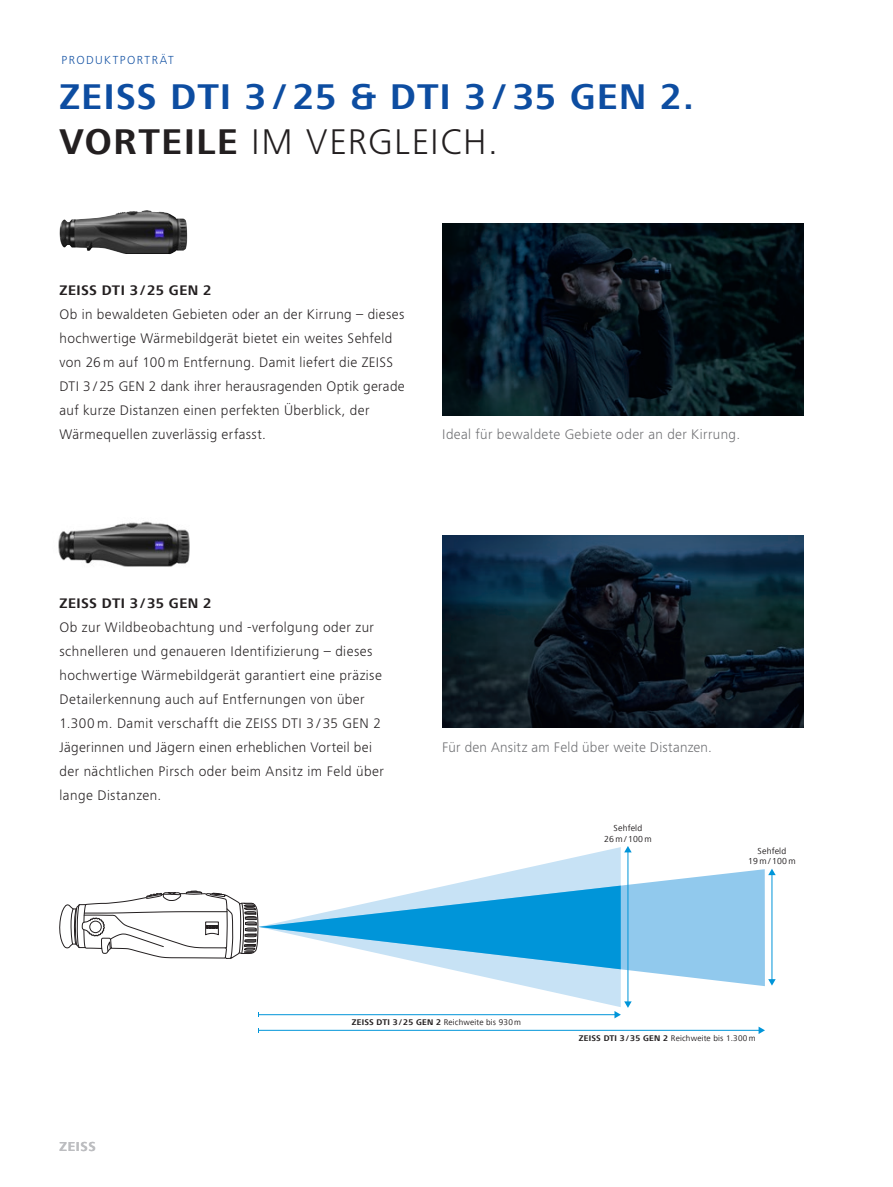
<style>
.page{position:relative;width:893px;height:1187px;background:#fff}
.page>*{position:absolute;margin:0;border:0;box-sizing:border-box;transform-origin:0 0}
.t1{font:700 36.75px/45px "ZEISS Frutiger Next W1 G";letter-spacing:.035em;color:#0d4da1}
.t2{font:300 14.25px/24px "ZEISS Frutiger Next W1 G";letter-spacing:.03em;color:#231f20}
.t3{font:300 14.25px "ZEISS Frutiger Next W1 G";letter-spacing:.025em;color:#6c6d70}
.t4{font:700 14.25px "ZEISS Frutiger Next W1 G";letter-spacing:.03em;color:#231f20}
.t5{font:700 13.35px "ZEISS Frutiger Next W1 G";letter-spacing:.055em;color:#bcbdc0}
.t6{font:300 12px "ZEISS Frutiger Next W1 G";letter-spacing:.12em;color:#0d4da1}
.t7{font:9px/10.6px "ZEISS Frutiger Next W1 G";letter-spacing:.02em;color:#231f20;text-align:center}
.t8{font:8.4px "ZEISS Frutiger Next W1 G";letter-spacing:.02em;color:#231f20}
.s1{color:#231f20}
.s2{font-weight:300;color:#231f20}
.s3{font-weight:700}
</style>
<div class="page">
<img style="left:59px;top:210px;width:128px;height:44px">
<img style="left:58px;top:521px;width:132px;height:46px">
<img style="left:442px;top:223px;width:362px;height:192px">
<img style="left:442px;top:535px;width:362px;height:192px">
<svg style="left:522px;top:847px;width:99px;height:159px"></svg>
<svg style="left:449px;top:869px;width:316px;height:117px;fill:#91c9ed"></svg>
<svg style="left:60px;top:885px;width:561px;height:84px"></svg>
<hr style="left:259px;top:1014px;width:357px;height:1px;background:#0095d9">
<hr style="left:259px;top:1029px;width:501px;height:1px;background:#0095d9">
<svg style="left:759px;top:1027px;width:6px;height:6px"></svg>
<hr style="left:628px;top:851px;width:1px;height:151px;background:#0095d9">
<svg style="left:614px;top:1001px;width:18px;height:17px"></svg>
<svg style="left:624px;top:846px;width:8px;height:6px"></svg>
<hr style="left:772px;top:874px;width:1px;height:106px;background:#0095d9">
<svg style="left:768px;top:979px;width:8px;height:6px"></svg>
<svg style="left:768px;top:868px;width:8px;height:7px"></svg>
<p class="t6" style="left:62px;top:52px;width:114px">PRODUKTPORTRÄT</p>
<h1 class="t1" style="left:60px;top:75px;width:636px">ZEISS DTI 3 / 25 &amp; DTI 3 / 35 GEN 2.<br><span class="s1">VORTEILE</span> <span class="s2">IM VERGLEICH.</span></h1>
<p class="t4" style="left:60px;top:282px;width:153px">ZEISS DTI 3 / 25 GEN 2</p>
<p class="t2" style="left:60px;top:302px;width:347px">Ob in bewaldeten Gebieten oder an der Kirrung – dieses hochwertige Wärmebildgerät bietet ein weites Sehfeld von 26 m auf 100 m Entfernung. Damit liefert die ZEISS DTI 3 / 25 GEN 2 dank ihrer herausragenden Optik gerade auf kurze Distanzen einen perfekten Überblick, der Wärmequellen zuverlässig erfasst.</p>
<p class="t3" style="left:442px;top:425px;width:299px">Ideal für bewaldete Gebiete oder an der Kirrung.</p>
<p class="t4" style="left:60px;top:594px;width:153px">ZEISS DTI 3 / 35 GEN 2</p>
<p class="t2" style="left:60px;top:614px;width:326px">Ob zur Wildbeobachtung und -verfolgung oder zur schnelleren und genaueren Identifizierung – dieses hochwertige Wärmebildgerät garantiert eine präzise Detailerkennung auch auf Entfernungen von über 1.300 m. Damit verschafft die ZEISS DTI 3 / 35 GEN 2<br>Jägerinnen und Jägern einen erheblichen Vorteil bei der nächtlichen Pirsch oder beim Ansitz im Feld über lange Distanzen.</p>
<p class="t3" style="left:442px;top:737px;width:271px">Für den Ansitz am Feld über weite Distanzen.</p>
<p class="t7" style="left:604px;top:822px;width:49px">Sehfeld<br>26 m / 100 m</p>
<p class="t7" style="left:748px;top:845px;width:49px">Sehfeld<br>19 m / 100 m</p>
<p class="t8" style="left:352px;top:1017px;width:171px"><span class="s3">ZEISS DTI 3 / 25 GEN 2</span> Reichweite bis 930 m</p>
<p class="t5" style="left:60px;top:1139px;width:38px">ZEISS</p>
<p class="t8" style="left:579px;top:1033px;width:178px"><span class="s3">ZEISS DTI 3 / 35 GEN 2</span> Reichweite bis 1.300 m</p>
</div>
